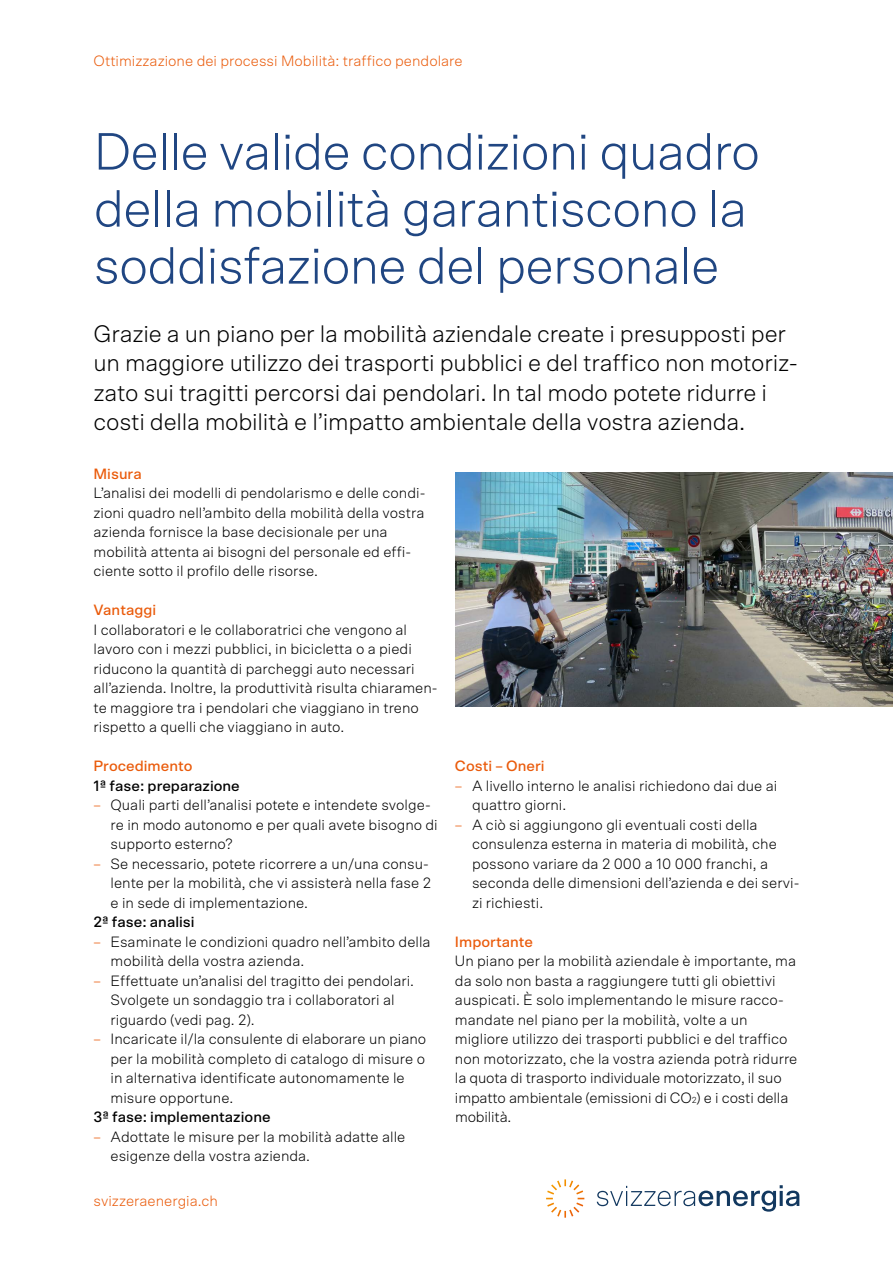
<style>
.page{position:relative;width:893px;height:1263px;background:#fff}
.page>*{position:absolute;margin:0;border:0;box-sizing:border-box;transform-origin:0 0}
.t1{font:300 52.5px/57px "Scto Grotesk A";letter-spacing:-.02em;color:#204682}
.t2{font:300 24px/29.2px "Scto Grotesk A";letter-spacing:-.01em;color:#000}
.t3{font:300 15px/19.5px "Scto Grotesk A";color:#000}
.t4{font:300 15px "Scto Grotesk A";color:#ea5b0b}
.t5{font:500 15px "Scto Grotesk A";color:#000}
.t6{font:500 15px "Scto Grotesk A";color:#ea5b0b}
.s1{color:#ea5b0b}
.s2{font-size:8.7px}
</style>
<div class="page">
<img style="left:455px;top:472px;width:438px;height:234px">
<svg style="left:546px;top:1179px;width:38px;height:39px"></svg>
<svg style="left:597px;top:1185px;width:202px;height:26px"></svg>
<p class="t4" style="left:94px;top:52px;width:371px">Ottimizzazione dei processi Mobilità: traffico pendolare</p>
<h1 class="t1" style="left:94px;top:122px;width:668px">Delle valide condizioni quadro della mobilità garantiscono la soddisfazione del personale</h1>
<p class="t2" style="left:94px;top:319px;width:706px">Grazie a un piano per la mobilità aziendale create i presupposti per un maggiore utilizzo dei trasporti pubblici e del traffico non motoriz&shy;zato sui tragitti percorsi dai pendolari. In tal modo potete ridurre i costi della mobilità e l’impatto ambientale della vostra azienda.</p>
<p class="t6" style="left:94px;top:464px;width:50px">Misura</p>
<p class="t3" style="left:94px;top:483px;width:333px">L’analisi dei modelli di pendolarismo e delle condi&shy;zioni quadro nell’ambito della mobilità della vostra azienda fornisce la base decisionale per una mobilità attenta ai bisogni del personale ed effi&shy;ciente sotto il profilo delle risorse.</p>
<p class="t6" style="left:94px;top:601px;width:64px">Vantaggi</p>
<p class="t3" style="left:94px;top:619px;width:346px">I collaboratori e le collaboratrici che vengono al lavoro con i mezzi pubblici, in bicicletta o a piedi riducono la quantità di parcheggi auto necessari all’azienda. Inoltre, la produttività risulta chiaramen&shy;te maggiore tra i pendolari che viaggiano in treno rispetto a quelli che viaggiano in auto.</p>
<p class="t6" style="left:94px;top:757px;width:100px">Procedimento</p>
<p class="t5" style="left:94px;top:776px;width:148px">1ª fase: preparazione</p>
<p class="t3" style="left:111px;top:795px;width:329px;text-indent:-17px"><span class="s1">–</span> Quali parti dell’analisi potete e intendete svolge&shy;re in modo autonomo e per quali avete bisogno di supporto esterno?</p>
<p class="t3" style="left:111px;top:853px;width:322px;text-indent:-17px"><span class="s1">–</span> Se necessario, potete ricorrere a un/una consu&shy;lente per la mobilità, che vi assisterà nella fase 2 e in sede di implementazione.</p>
<p class="t5" style="left:94px;top:913px;width:103px">2ª fase: analisi</p>
<p class="t3" style="left:111px;top:931px;width:321px;text-indent:-17px"><span class="s1">–</span> Esaminate le condizioni quadro nell’ambito della mobilità della vostra azienda.</p>
<p class="t3" style="left:111px;top:970px;width:305px;text-indent:-17px"><span class="s1">–</span> Effettuate un’analisi del tragitto dei pendolari.<br>Svolgete un sondaggio tra i collaboratori al riguardo (vedi pag. 2).</p>
<p class="t3" style="left:111px;top:1029px;width:317px;text-indent:-17px"><span class="s1">–</span> Incaricate il/la consulente di elaborare un piano per la mobilità completo di catalogo di misure o in alternativa identificate autonomamente le misure opportune.</p>
<p class="t5" style="left:94px;top:1108px;width:179px">3ª fase: implementazione</p>
<p class="t3" style="left:111px;top:1126px;width:296px;text-indent:-17px"><span class="s1">–</span> Adottate le misure per la mobilità adatte alle esigenze della vostra azienda.</p>
<p class="t4" style="left:94px;top:1191px;width:126px">svizzeraenergia.ch</p>
<p class="t6" style="left:455px;top:757px;width:91px">Costi – Oneri</p>
<p class="t3" style="left:472px;top:775px;width:307px;text-indent:-17px"><span class="s1">–</span> A livello interno le analisi richiedono dai due ai quattro giorni.</p>
<p class="t3" style="left:472px;top:814px;width:329px;text-indent:-17px"><span class="s1">–</span> A ciò si aggiungono gli eventuali costi della consulenza esterna in materia di mobilità, che possono variare da 2 000 a 10 000 franchi, a seconda delle dimensioni dell’azienda e dei servi&shy;zi richiesti.</p>
<p class="t6" style="left:455px;top:932px;width:80px">Importante</p>
<p class="t3" style="left:455px;top:951px;width:344px">Un piano per la mobilità aziendale è importante, ma da solo non basta a raggiungere tutti gli obiettivi auspicati. È solo implementando le misure racco&shy;mandate nel piano per la mobilità, volte a un migliore utilizzo dei trasporti pubblici e del traffico non motorizzato, che la vostra azienda potrà ridurre la quota di trasporto individuale motorizzato, il suo impatto ambientale (emissioni di CO<span class="s2">2</span>) e i costi della mobilità.</p>
</div>
